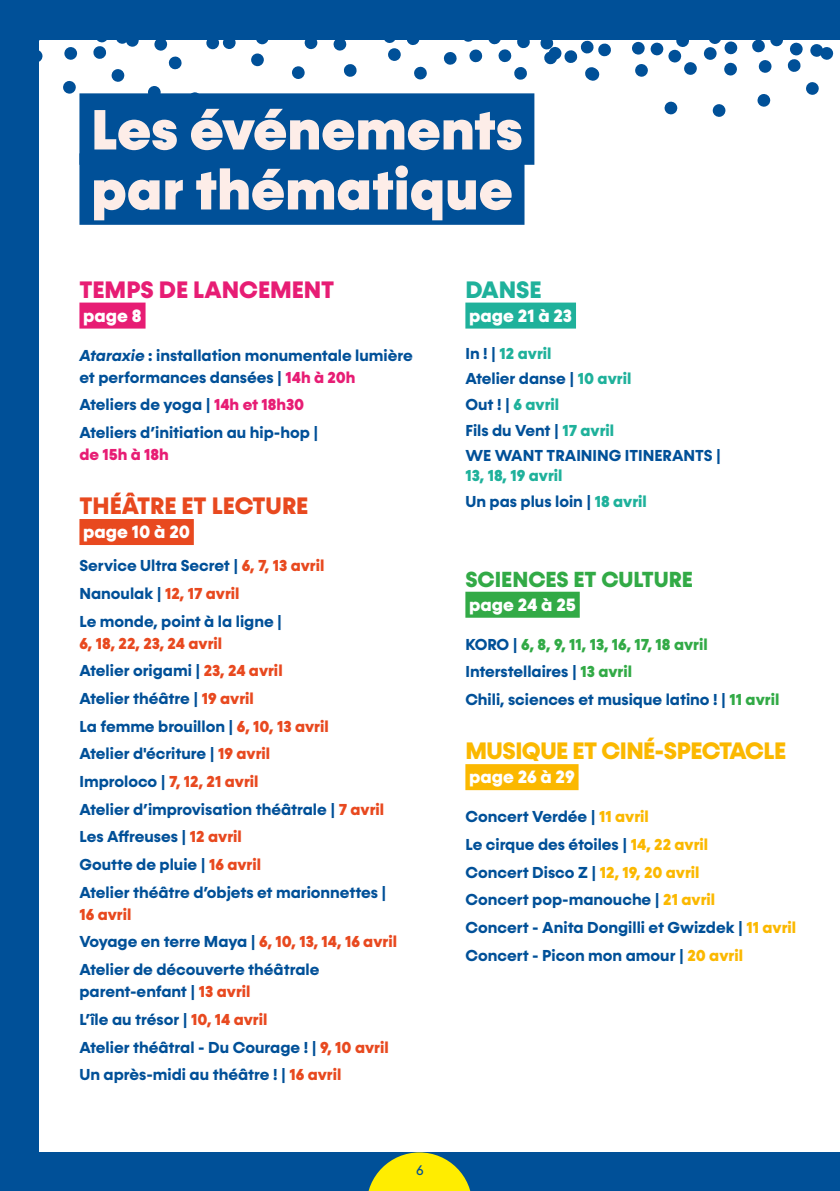
<style>
.page{position:relative;width:840px;height:1191px;background:#fff}
.page>*{position:absolute;margin:0;border:0;box-sizing:border-box;transform-origin:0 0}
.t1{font:900 57.2px/60px "Konnect";color:#fdede8}
.t2{font:800 24px "Konnect";letter-spacing:-.02em;color:#fbb800}
.t3{font:800 24px "Konnect";color:#e71d74}
.t4{font:800 24px "Konnect";color:#e8491f}
.t5{font:800 24px "Konnect";color:#1fb19b}
.t6{font:800 22px "Konnect";color:#32aa46}
.t7{font:800 18px "Konnect";color:#fff}
.t8{font:700 16px/27.6px "Konnect";color:#005098}
.t9{font:800 16px/25.6px "Konnect";color:#1fb19b}
.t10{font:800 16px "Konnect";color:#e71d74}
.t11{font:14px "Konnect";color:#005098}
.s1{font-style:italic}
.s2{font-weight:800;color:#e71d74}
.s3{font-weight:800;color:#e8491f}
.s4{font-weight:800;color:#1fb19b}
.s5{font-weight:700;color:#005098}
.s6{font-weight:800;color:#32aa46}
.s7{font-weight:800;color:#fbb800}
</style>
<div class="page">
<div style="left:0;top:0;width:839px;height:1191px;background:#005098"></div>
<div style="left:40px;top:40px;width:799px;height:1111px;background:#fff"></div>
<div style="left:548px;top:47px;width:13px;height:13px;background:#005098;border-radius:50%"></div>
<svg style="left:631px;top:41px;width:13px;height:14px"></svg>
<svg style="left:663px;top:101px;width:14px;height:14px"></svg>
<svg style="left:667px;top:49px;width:14px;height:14px"></svg>
<div style="left:650px;top:42px;width:13px;height:14px;background:#005098;border-radius:50%"></div>
<svg style="left:676px;top:40px;width:13px;height:7px"></svg>
<div style="left:789px;top:42px;width:13px;height:14px;background:#005098;border-radius:50%"></div>
<svg style="left:709px;top:40px;width:12px;height:4px"></svg>
<div style="left:712px;top:104px;width:13px;height:13px;background:#005098;border-radius:50%"></div>
<div style="left:703px;top:47px;width:13px;height:13px;background:#005098;border-radius:50%"></div>
<svg style="left:723px;top:62px;width:13px;height:14px"></svg>
<svg style="left:683px;top:62px;width:13px;height:13px"></svg>
<svg style="left:756px;top:94px;width:14px;height:13px"></svg>
<svg style="left:634px;top:64px;width:14px;height:13px"></svg>
<svg style="left:723px;top:41px;width:14px;height:14px"></svg>
<div style="left:805px;top:82px;width:13px;height:13px;background:#005098;border-radius:50%"></div>
<svg style="left:809px;top:44px;width:14px;height:13px"></svg>
<div style="left:819px;top:47px;width:14px;height:13px;background:#005098;border-radius:50%"></div>
<svg style="left:752px;top:40px;width:48px;height:33px"></svg>
<div style="left:95px;top:29px;width:13px;height:14px;background:#005098;border-radius:50%"></div>
<div style="left:29px;top:49px;width:14px;height:14px;background:#005098;border-radius:50%"></div>
<div style="left:63px;top:81px;width:13px;height:13px;background:#005098;border-radius:50%"></div>
<div style="left:64px;top:47px;width:13px;height:13px;background:#005098;border-radius:50%"></div>
<div style="left:30px;top:28px;width:13px;height:14px;background:#005098;border-radius:50%"></div>
<div style="left:111px;top:69px;width:14px;height:13px;background:#005098;border-radius:50%"></div>
<div style="left:115px;top:31px;width:14px;height:13px;background:#005098;border-radius:50%"></div>
<div style="left:125px;top:34px;width:14px;height:13px;background:#005098;border-radius:50%"></div>
<div style="left:154px;top:38px;width:13px;height:13px;background:#005098;border-radius:50%"></div>
<div style="left:206px;top:36px;width:13px;height:13px;background:#005098;border-radius:50%"></div>
<div style="left:222px;top:36px;width:14px;height:13px;background:#005098;border-radius:50%"></div>
<div style="left:251px;top:53px;width:13px;height:13px;background:#005098;border-radius:50%"></div>
<div style="left:255px;top:31px;width:14px;height:14px;background:#005098;border-radius:50%"></div>
<div style="left:304px;top:36px;width:13px;height:13px;background:#005098;border-radius:50%"></div>
<div style="left:291px;top:66px;width:14px;height:13px;background:#005098;border-radius:50%"></div>
<div style="left:147px;top:86px;width:14px;height:13px;background:#005098;border-radius:50%"></div>
<svg style="left:168px;top:56px;width:14px;height:14px"></svg>
<svg style="left:93px;top:46px;width:14px;height:13px"></svg>
<svg style="left:540px;top:40px;width:17px;height:25px"></svg>
<svg style="left:333px;top:40px;width:197px;height:40px"></svg>
<svg style="left:564px;top:40px;width:47px;height:41px"></svg>
<div style="left:79px;top:93px;width:455px;height:72px;background:#005098"></div>
<div style="left:79px;top:153px;width:445px;height:72px;background:#005098"></div>
<div style="left:79px;top:302px;width:66px;height:26px;background:#e71d74"></div>
<div style="left:79px;top:519px;width:115px;height:26px;background:#e8491f"></div>
<div style="left:465px;top:302px;width:110px;height:26px;background:#1fb19b"></div>
<div style="left:465px;top:592px;width:114px;height:26px;background:#32aa46"></div>
<div style="left:465px;top:764px;width:113px;height:26px;background:#fbb800"></div>
<svg style="left:368px;top:1152px;width:103px;height:39px"></svg>
<h1 class="t1" style="left:91px;top:101px;width:433px">Les événements par thématique</h1>
<h2 class="t3" style="left:79px;top:275px;width:256px">TEMPS DE LANCEMENT</h2>
<p class="t7" style="left:83px;top:304px;width:60px">page 8</p>
<p class="t8" style="left:79px;top:344px;width:334px;line-height:22px"><span class="s1">Ataraxie</span> : installation monumentale lumière et performances dansées | <span class="s2">14h à 20h</span></p>
<p class="t8" style="left:79px;top:391px;width:240px">Ateliers de yoga | <span class="s2">14h et 18h30<br></span>Ateliers d’initiation au hip-hop |</p>
<p class="t10" style="left:79px;top:445px;width:91px">de 15h à 18h</p>
<h2 class="t4" style="left:79px;top:491px;width:230px">THÉÂTRE ET LECTURE</h2>
<p class="t7" style="left:83px;top:521px;width:108px">page 10 à 20</p>
<p class="t8" style="left:79px;top:552px;width:246px">Service Ultra Secret | <span class="s3">6, 7, 13 avril<br></span>Nanoulak | <span class="s3">12, 17 avril<br></span>Le monde, point à la ligne |</p>
<p class="t8" style="left:79px;top:630px;width:308px"><span class="s3">6, 18, 22, 23, 24 avril<br></span>Atelier origami | <span class="s3">23, 24 avril<br></span>Atelier théâtre | <span class="s3">19 avril<br></span>La femme brouillon | <span class="s3">6, 10, 13 avril<br></span>Atelier d'écriture | <span class="s3">19 avril<br></span>Improloco | <span class="s3">7, 12, 21 avril<br></span>Atelier d’improvisation théâtrale | <span class="s3">7 avril<br></span>Les Affreuses | <span class="s3">12 avril<br></span>Goutte de pluie | <span class="s3">16 avril<br></span>Atelier théâtre d’objets et marionnettes |</p>
<p class="t8" style="left:79px;top:901px;width:319px"><span class="s3">16 avril<br></span>Voyage en terre Maya | <span class="s3">6, 10, 13, 14, 16 avril<br></span>Atelier de découverte théâtrale</p>
<p class="t8" style="left:79px;top:978px;width:311px">parent-enfant | <span class="s3">13 avril<br></span>L’île au trésor | <span class="s3">10, 14 avril<br></span>Atelier théâtral - Du Courage ! | <span class="s3">9, 10 avril<br></span>Un après-midi au théâtre ! | <span class="s3">16 avril</span></p>
<p class="t11" style="left:416px;top:1161px;width:9px">6</p>
<h2 class="t5" style="left:465px;top:275px;width:78px">DANSE</h2>
<p class="t7" style="left:469px;top:304px;width:104px">page 21 à 23</p>
<p class="t8" style="left:465px;top:341px;width:257px;line-height:25.6px">In ! | <span class="s4">12 avril<br></span>Atelier danse | <span class="s4">10 avril<br></span>Out ! | <span class="s4">6 avril<br></span>Fils du Vent | <span class="s4">17 avril<br></span>WE WANT TRAINING ITINERANTS |</p>
<p class="t9" style="left:465px;top:463px;width:183px">13, 18, 19 avril<br><span class="s5">Un pas plus loin |</span> 18 avril</p>
<h3 class="t6" style="left:465px;top:566px;width:229px">SCIENCES ET CULTURE</h3>
<p class="t7" style="left:469px;top:593px;width:108px">page 24 à 25</p>
<p class="t8" style="left:465px;top:631px;width:315px">KORO | <span class="s6">6, 8, 9, 11, 13, 16, 17, 18 avril<br></span>Interstellaires | <span class="s6">13 avril<br></span>Chili, sciences et musique latino ! | <span class="s6">11 avril</span></p>
<h2 class="t2" style="left:465px;top:736px;width:322px">MUSIQUE ET CINÉ-SPECTACLE</h2>
<p class="t7" style="left:469px;top:766px;width:107px">page 26 à 29</p>
<p class="t8" style="left:465px;top:803px;width:332px">Concert Verdée | <span class="s7">11 avril<br></span>Le cirque des étoiles | <span class="s7">14, 22 avril<br></span>Concert Disco Z | <span class="s7">12, 19, 20 avril<br></span>Concert pop-manouche | <span class="s7">21 avril<br></span>Concert - Anita Dongilli et Gwizdek | <span class="s7">11 avril </span>Concert - Picon mon amour | <span class="s7">20 avril</span></p>
</div>
